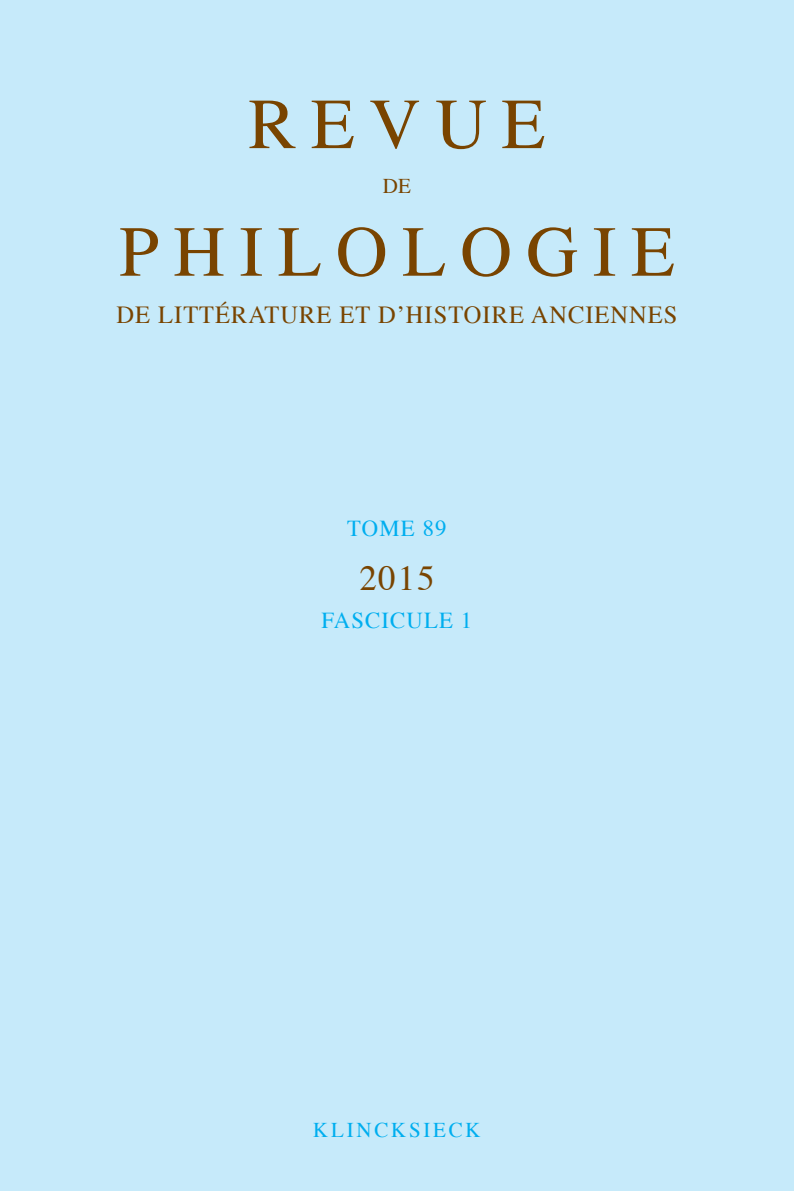
<style>
.page{position:relative;width:794px;height:1191px;background:#c6eafa}
.page>*{position:absolute;margin:0;border:0;box-sizing:border-box;transform-origin:0 0}
.t1{font:71.75px "Times";letter-spacing:.2em;color:#794400}
.t2{font:35px "Times";color:#794400}
.t3{font:24.5px "Times";letter-spacing:.04em;color:#794400}
.t4{font:22.75px "Times";letter-spacing:.05em;color:#00aeef}
.t5{font:21px "Times";letter-spacing:.13em;color:#00aeef}
.t6{font:21px "Times";color:#794400}
</style>
<div class="page">
<h1 class="t1" style="left:249px;top:57px;width:298px">REVUE</h1>
<p class="t6" style="left:383px;top:166px;width:29px">DE</p>
<h1 class="t1" style="left:119px;top:184px;width:557px">PHILOLOGIE</h1>
<p class="t3" style="left:116px;top:292px;width:562px">DE LITTÉRATURE ET D’HISTOIRE ANCIENNES</p>
<p class="t4" style="left:347px;top:507px;width:101px">TOME 89</p>
<h2 class="t2" style="left:359px;top:545px;width:77px">2015</h2>
<p class="t4" style="left:322px;top:599px;width:152px">FASCICULE 1</p>
<p class="t5" style="left:313px;top:1110px;width:169px">KLINCKSIECK</p>
</div>
